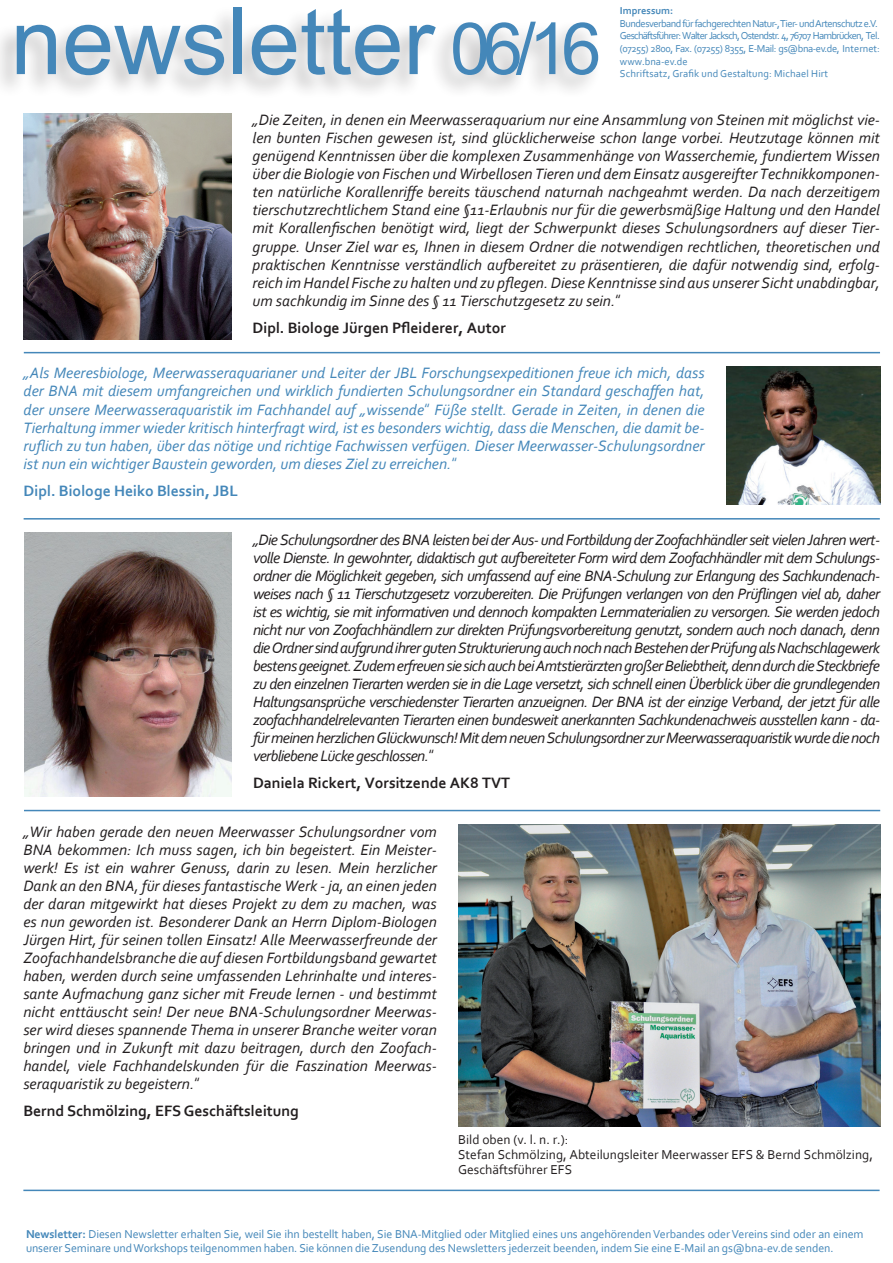
<style>
.page{position:relative;width:893px;height:1263px;background:#fff}
.page>*{position:absolute;margin:0;border:0;box-sizing:border-box;transform-origin:0 0}
.t1{font:93px "Arial";color:#4487b9}
.t2{font:italic 15.75px/18px "Corbel";color:#231f20;text-align:justify}
.t3{font:italic 15.75px/18px "Corbel";color:#4487b9;text-align:justify}
.t4{font:700 15.75px "Corbel";color:#231f20}
.t5{font:700 15.75px "Corbel";color:#4487b9}
.t6{font:13.5px/15px "Corbel";color:#231f20}
.t7{font:12px/14.4px "Corbel";letter-spacing:-.01em;color:#4487b9}
.t8{font:10.5px/12.6px "Corbel";letter-spacing:-.05em;color:#4487b9}
.t9{font:700 10.5px "Corbel";color:#4487b9}
.s1{font-size:72px}
.s2{font-family:"Ebrima";font-style:normal}
.s3{font-weight:700}
</style>
<div class="page">
<div style="left:0;top:5px;width:601px;height:95px;background:#231f20;opacity:.28"></div>
<hr style="left:24px;top:352px;width:856px;height:1px;background:#4487b9">
<img style="left:24px;top:114px;width:207px;height:225px">
<img style="left:726px;top:367px;width:154px;height:138px">
<hr style="left:24px;top:518px;width:856px;height:2px;background:#4487b9">
<hr style="left:24px;top:810px;width:856px;height:1px;background:#4487b9">
<img style="left:24px;top:533px;width:208px;height:264px">
<img style="left:458px;top:825px;width:422px;height:301px">
<hr style="left:23px;top:1189px;width:857px;height:2px;background:#4487b9">
<h1 class="t1" style="left:11px;top:-19px;width:592px">newsletter <span class="s1">06/16</span></h1>
<p class="t9" style="left:620px;top:4px;width:55px">Impressum:</p>
<p class="t8" style="left:620px;top:17px;width:262px">Bundesverband für fachgerechten Natur-, Tier- und Artenschutz e.V.<br>Geschäftsführer: Walter Jacksch, Ostendstr. 4, 76707 Hambrücken, Tel. (07255) 2800, Fax. (07255) 8355, E-Mail: gs@bna-ev.de, Internet: www.bna-ev.de<br>Schriftsatz, Grafik und Gestaltung: Michael Hirt</p>
<p class="t2" style="left:253px;top:111px;width:629px">„Die Zeiten, in denen ein Meerwasseraquarium nur eine Ansammlung von Steinen mit möglichst vie&shy;len bunten Fischen gewesen ist, sind glücklicherweise schon lange vorbei. Heutzutage können mit genügend Kenntnissen über die komplexen Zusammenhänge von Wasserchemie, fundiertem Wissen über die Biologie von Fischen und Wirbellosen Tieren und dem Einsatz ausgereifter Technikkomponen&shy;ten natürliche Korallenriffe bereits täuschend naturnah nachgeahmt werden. Da nach derzeitigem tierschutzrechtlichem Stand eine §11-Erlaubnis nur für die gewerbsmäßige Haltung und den Handel mit Korallenfischen benötigt wird, liegt der Schwerpunkt dieses Schulungsordners auf dieser Tier&shy;gruppe. Unser Ziel war es, Ihnen in diesem Ordner die notwendigen rechtlichen, theoretischen und praktischen Kenntnisse verständlich aufbereitet zu präsentieren, die dafür notwendig sind, erfolg&shy;reich im Handel Fische zu halten und zu pflegen. Diese Kenntnisse sind aus unserer Sicht unabdingbar, um sachkundig im Sinne des § 11 Tierschutzgesetz zu sein.<span class="s2">“</span></p>
<p class="t4" style="left:253px;top:317px;width:255px">Dipl. Biologe Jürgen Pfleiderer, Autor</p>
<p class="t3" style="left:24px;top:364px;width:682px">„Als Meeresbiologe, Meerwasseraquarianer und Leiter der JBL Forschungsexpeditionen freue ich mich, dass der BNA mit diesem umfangreichen und wirklich fundierten Schulungsordner ein Standard geschaffen hat, der unsere Meerwasseraquaristik im Fachhandel auf „wissende<span class="s2">“</span> Füße stellt. Gerade in Zeiten, in denen die Tierhaltung immer wieder kritisch hinterfragt wird, ist es besonders wichtig, dass die Menschen, die damit be&shy;ruflich zu tun haben, über das nötige und richtige Fachwissen verfügen. Dieser Meerwasser-Schulungsordner ist nun ein wichtiger Baustein geworden, um dieses Ziel zu erreichen.<span class="s2">“</span></p>
<p class="t5" style="left:24px;top:480px;width:216px">Dipl. Biologe Heiko Blessin, JBL</p>
<p class="t2" style="left:253px;top:530px;width:629px">„Die Schulungsordner des BNA leisten bei der Aus- und Fortbildung der Zoofachhändler seit vielen Jahren wert&shy;volle Dienste. In gewohnter, didaktisch gut aufbereiteter Form wird dem Zoofachhändler mit dem Schulungs&shy;ordner die Möglichkeit gegeben, sich umfassend auf eine BNA-Schulung zur Erlangung des Sachkundenach&shy;weises nach § 11 Tierschutzgesetz vorzubereiten. Die Prüfungen verlangen von den Prüflingen viel ab, daher ist es wichtig, sie mit informativen und dennoch kompakten Lernmaterialien zu versorgen. Sie werden jedoch nicht nur von Zoofachhändlern zur direkten Prüfungsvorbereitung genutzt, sondern auch noch danach, denn die Ordner sind aufgrund ihrer guten Strukturierung auch noch nach Bestehen der Prüfung als Nachschlagewerk bestens geeignet. Zudem erfreuen sie sich auch bei Amtstierärzten großer Beliebtheit, denn durch die Steckbriefe zu den einzelnen Tierarten werden sie in die Lage versetzt, sich schnell einen Überblick über die grundlegenden Haltungsansprüche verschiedenster Tierarten anzueignen. Der BNA ist der einzige Verband, der jetzt für alle zoofachhandelrelevanten Tierarten einen bundesweit anerkannten Sachkundenachweis ausstellen kann - da&shy;für meinen herzlichen Glückwunsch! Mit dem neuen Schulungsordner zur Meerwasseraquaristik wurde die noch verbliebene Lücke geschlossen.<span class="s2">“</span></p>
<p class="t4" style="left:253px;top:773px;width:259px">Daniela Rickert, Vorsitzende AK8 TVT</p>
<p class="t2" style="left:23px;top:822px;width:415px">„Wir haben gerade den neuen Meerwasser Schulungsordner vom BNA bekommen: Ich muss sagen, ich bin begeistert. Ein Meister&shy;werk! Es ist ein wahrer Genuss, darin zu lesen. Mein herzlicher Dank an den BNA, für dieses fantastische Werk - ja, an einen jeden der daran mitgewirkt hat dieses Projekt zu dem zu machen, was es nun geworden ist. Besonderer Dank an Herrn Diplom-Biologen Jürgen Hirt, für seinen tollen Einsatz! Alle Meerwasserfreunde der Zoofachhandelsbranche die auf diesen Fortbildungsband gewartet haben, werden durch seine umfassenden Lehrinhalte und interes&shy;sante Aufmachung ganz sicher mit Freude lernen - und bestimmt nicht enttäuscht sein! Der neue BNA-Schulungsordner Meerwas&shy;ser wird dieses spannende Thema in unserer Branche weiter voran bringen und in Zukunft mit dazu beitragen, durch den Zoofach&shy;handel, viele Fachhandelskunden für die Faszination Meerwas&shy;seraquaristik zu begeistern.<span class="s2">“</span></p>
<p class="t4" style="left:23px;top:1101px;width:277px">Bernd Schmölzing, EFS Geschäftsleitung</p>
<p class="t6" style="left:458px;top:1131px;width:416px">Bild oben (v. l. n. r.):<br>Stefan Schmölzing, Abteilungsleiter Meerwasser EFS &amp; Bernd Schmölzing,<br>Geschäftsführer EFS</p>
<p class="t7" style="left:26px;top:1226px;width:839px"><span class="s3">Newsletter:</span> Diesen Newsletter erhalten Sie, weil Sie ihn bestellt haben, Sie BNA-Mitglied oder Mitglied eines uns angehörenden Verbandes oder Vereins sind oder an einem unserer Seminare und Workshops teilgenommen haben. Sie können die Zusendung des Newsletters jederzeit beenden, indem Sie eine E-Mail an gs@bna-ev.de senden.</p>
</div>
